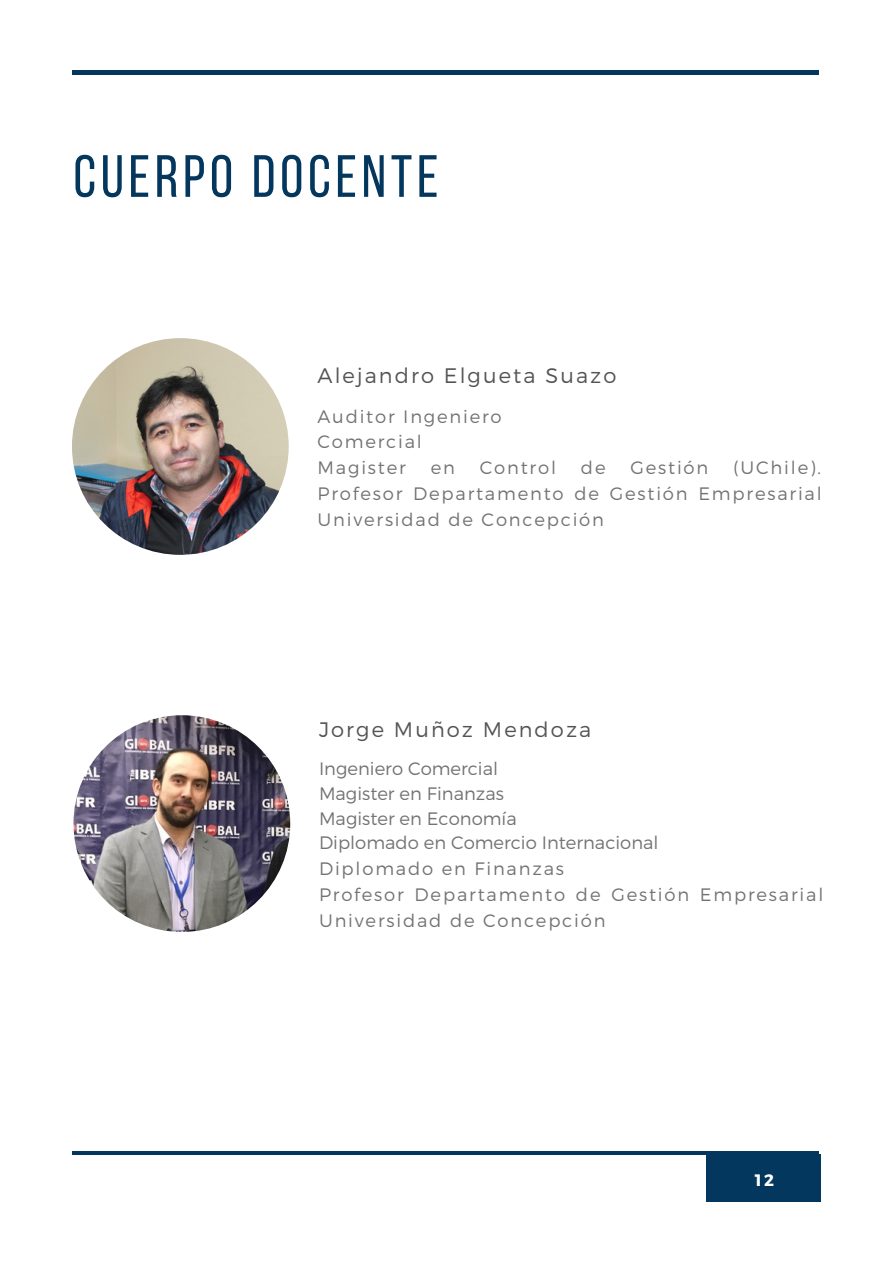
<style>
.page{position:relative;width:893px;height:1264px;background:#fff}
.page>*{position:absolute;margin:0;border:0;box-sizing:border-box;transform-origin:0 0}
.t1{font:59.55px "Bebas Neue";letter-spacing:.08em;color:#04375e}
.t2{font:300 21px "Montserrat";letter-spacing:.1em;color:#545454}
.t3{font:300 18px/25.3px "Montserrat";color:#737373}
.t4{font:300 18px/25.8px "Montserrat";letter-spacing:.1em;color:#737373}
.t5{font:700 16.5px "Montserrat";color:#fff}
</style>
<div class="page">
<hr style="left:72px;top:71px;width:747px;height:3px;background:#04375e">
<div style="left:706px;top:1154px;width:114px;height:46px;background:#04375e"></div>
<hr style="left:72px;top:1151px;width:747px;height:3px;background:#04375e">
<img style="left:72px;top:338px;width:217px;height:217px;border-radius:50%">
<img style="left:73px;top:715px;width:217px;height:216px;border-radius:50%">
<h1 class="t1" style="left:73px;top:152px;width:366px">CUERPO DOCENTE</h1>
<p class="t2" style="left:317px;top:362px;width:300px">Alejandro Elgueta Suazo</p>
<p class="t4" style="left:317px;top:402px;width:186px">Auditor Ingeniero<br>Comercial<br>Magister</p>
<p class="t4" style="left:430px;top:454px;width:26px">en</p>
<p class="t4" style="left:480px;top:454px;width:78px">Control</p>
<p class="t4" style="left:581px;top:454px;width:26px">de</p>
<p class="t4" style="left:630px;top:454px;width:79px">Gestión</p>
<p class="t4" style="left:317px;top:454px;width:505px;text-align:justify;text-indent:416px">(UChile).<br>Profesor Departamento de Gestión Empresarial Universidad de Concepción</p>
<p class="t2" style="left:319px;top:715px;width:274px">Jorge Muñoz Mendoza</p>
<p class="t3" style="left:319px;top:755px;width:505px">Ingeniero Comercial<br>Magister en Finanzas<br>Magister en Economía<br>Diplomado en Comercio Internacional<br>Diplomado en Finanzas<br>Profesor Departamento de Gestión Empresarial<br>Universidad de Concepción</p>
<p class="t5" style="left:754px;top:1168px;width:21px">12</p>
</div>
